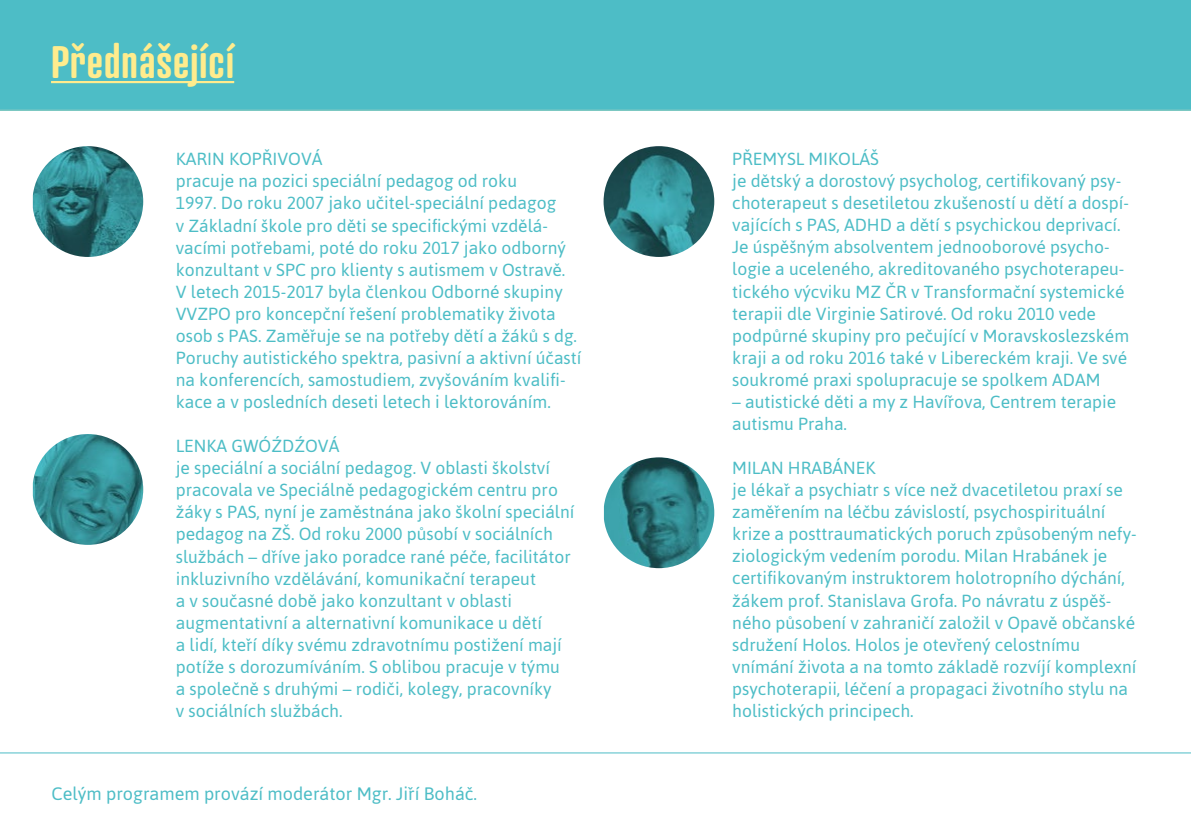
<style>
.page{position:relative;width:1191px;height:840px;background:#fff}
.page>*{position:absolute;margin:0;border:0;box-sizing:border-box;transform-origin:0 0}
.t1{font:600 44px "Atrament";letter-spacing:.01em;color:#ffec8d}
.t2{font:18px "Asap";color:#4dbdc6}
.t3{font:17.6px/22px "Asap";color:#4dbdc6}
</style>
<div class="page">
<div style="left:0;top:0;width:1191px;height:111px;background:#4dbdc6"></div>
<hr style="left:51px;top:81px;width:183px;height:2px;background:#ffec8d">
<hr style="left:0;top:752px;width:1191px;height:1px;background:#4dbdc6">
<img style="left:603px;top:146px;width:111px;height:111px;border-radius:55px">
<img style="left:604px;top:457px;width:110px;height:111px">
<img style="left:33px;top:146px;width:110px;height:111px">
<img style="left:33px;top:434px;width:110px;height:110px">
<h1 class="t1" style="left:51px;top:34px;width:185px">Přednášející</h1>
<p class="t3" style="left:176px;top:147px;width:407px">KARIN KOPŘIVOVÁ<br>pracuje na pozici speciální pedagog od roku<br>1997. Do roku 2007 jako učitel-speciální pedagog<br>v Základní škole pro děti se specifickými vzdělá&shy;vacími potřebami, poté do roku 2017 jako odborný konzultant v SPC pro klienty s autismem v Ostravě.<br>V letech 2015-2017 byla členkou Odborné skupiny VVZPO pro koncepční řešení problematiky života osob s PAS. Zaměřuje se na potřeby dětí a žáků s dg.<br>Poruchy autistického spektra, pasivní a aktivní účastí na konferencích, samostudiem, zvyšováním kvalifi&shy;kace a v posledních deseti letech i lektorováním.</p>
<p class="t3" style="left:176px;top:434px;width:400px">LENKA GWÓŹDŹOVÁ<br>je speciální a sociální pedagog. V oblasti školství pracovala ve Speciálně pedagogickém centru pro žáky s PAS, nyní je zaměstnána jako školní speciální pedagog na ZŠ. Od roku 2000 působí v sociálních službách – dříve jako poradce rané péče, facilitátor inkluzivního vzdělávání, komunikační terapeut<br>a v současné době jako konzultant v oblasti augmentativní a alternativní komunikace u dětí<br>a lidí, kteří díky svému zdravotnímu postižení mají potíže s dorozumíváním. S oblibou pracuje v týmu<br>a společně s druhými – rodiči, kolegy, pracovníky<br>v sociálních službách.</p>
<p class="t2" style="left:52px;top:781px;width:427px">Celým programem provází moderátor Mgr. Jiří Boháč.</p>
<p class="t3" style="left:732px;top:147px;width:398px">PŘEMYSL MIKOLÁŠ<br>je dětský a dorostový psycholog, certifikovaný psy&shy;choterapeut s desetiletou zkušeností u dětí a dospí&shy;vajících s PAS, ADHD a dětí s psychickou deprivací.<br>Je úspěšným absolventem jednooborové psycho&shy;logie a uceleného, akreditovaného psychoterapeu&shy;tického výcviku MZ ČR v Transformační systemické terapii dle Virginie Satirové. Od roku 2010 vede podpůrné skupiny pro pečující v Moravskoslezském kraji a od roku 2016 také v Libereckém kraji. Ve své soukromé praxi spolupracuje se spolkem ADAM</p>
<p class="t3" style="left:732px;top:389px;width:385px">– autistické děti a my z Havířova, Centrem terapie autismu Praha.</p>
<p class="t3" style="left:732px;top:456px;width:406px">MILAN HRABÁNEK<br>je lékař a psychiatr s více než dvacetiletou praxí se zaměřením na léčbu závislostí, psychospirituální krize a posttraumatických poruch způsobeným nefy&shy;ziologickým vedením porodu. Milan Hrabánek je certifikovaným instruktorem holotropního dýchání, žákem prof. Stanislava Grofa. Po návratu z úspěš&shy;ného působení v zahraničí založil v Opavě občanské sdružení Holos. Holos je otevřený celostnímu vnímání života a na tomto základě rozvíjí komplexní psychoterapii, léčení a propagaci životního stylu na holistických principech.</p>
</div>
